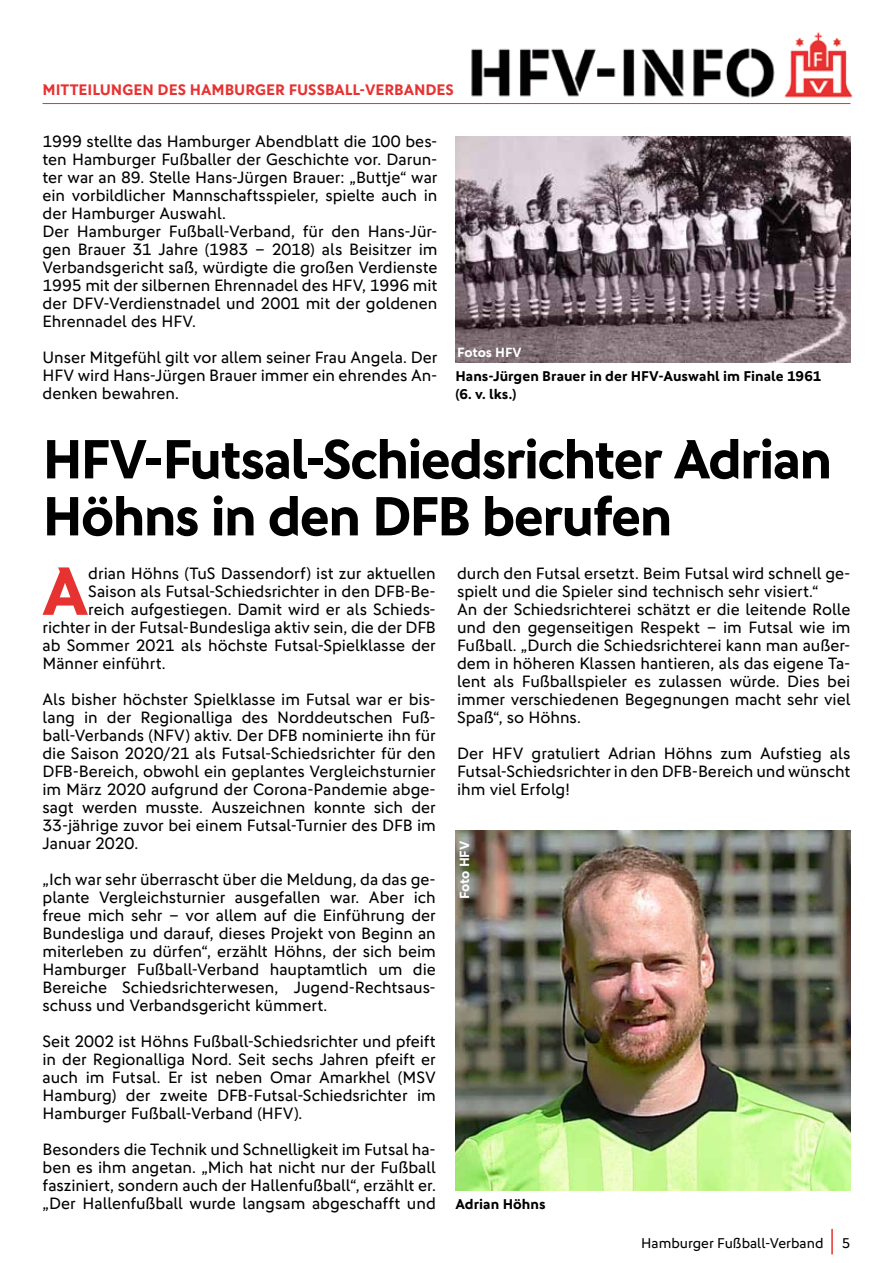
<style>
.page{position:relative;width:893px;height:1263px;background:#fff}
.page>*{position:absolute;margin:0;border:0;box-sizing:border-box;transform-origin:0 0}
.t1{font:700 68.7px "DFB Sans";color:#e73232}
.t2{font:700 55.5px/57px "DFB Sans";letter-spacing:-.035em;color:#000}
.t3{font:16.5px/18px "DFB Sans";color:#000;text-align:justify}
.t4{font:700 15.3px "DFB Sans";color:#e73232}
.t5{font:700 14.25px/18px "DFB Sans";letter-spacing:.005em;color:#000}
.t6{font:14.25px "DFB Sans";color:#000}
.t7{font:700 13.5px "DFB Sans";letter-spacing:-.01em;color:#fff}
</style>
<div class="page">
<hr style="left:831px;top:1229px;width:2px;height:25px;background:#e73232">
<hr style="left:43px;top:103px;width:807px;height:1px;background:#e73232">
<img style="left:471px;top:32px;width:382px;height:66px">
<img style="left:455px;top:136px;width:395px;height:227px">
<img style="left:455px;top:831px;width:395px;height:360px">
<p class="t4" style="left:43px;top:80px;width:413px">MITTEILUNGEN DES HAMBURGER FUSSBALL-VERBANDES</p>
<p class="t3" style="left:43px;top:132px;width:396px;text-align:left">1999 stellte das Hamburger Abendblatt die 100 bes&shy;ten Hamburger Fußballer der Geschichte vor. Darun&shy;ter war an 89. Stelle Hans-Jürgen Brauer: „Buttje“ war ein vorbildlicher Mannschaftsspieler, spielte auch in der Hamburger Auswahl.<br>Der Hamburger Fußball-Verband, für den Hans-Jür&shy;gen Brauer 31 Jahre (1983 – 2018) als Beisitzer im Verbandsgericht saß, würdigte die großen Verdienste 1995 mit der silbernen Ehrennadel des HFV, 1996 mit der DFV-Verdienstnadel und 2001 mit der goldenen Ehrennadel des HFV.</p>
<p class="t3" style="left:43px;top:348px;width:396px">Unser Mitgefühl gilt vor allem seiner Frau Angela. Der HFV wird Hans-Jürgen Brauer immer ein ehrendes An&shy;denken bewahren.</p>
<p class="t7" style="left:457px;top:345px;width:66px">Fotos HFV</p>
<p class="t5" style="left:455px;top:367px;width:367px">Hans-Jürgen Brauer in der HFV-Auswahl im Finale 1961 (6. v. lks.)</p>
<h2 class="t2" style="left:43px;top:430px;width:791px">HFV-Futsal-Schiedsrichter Adrian<br>Höhns in den DFB berufen</h2>
<h1 class="t1" style="left:42px;top:550px;width:48px">A</h1>
<p class="t3" style="left:88px;top:564px;width:349px">drian Höhns (TuS Dassendorf) ist zur aktuellen</p>
<p class="t3" style="left:457px;top:564px;width:395px;text-align:left">durch den Futsal ersetzt. Beim Futsal wird schnell ge&shy;spielt und die Spieler sind technisch sehr visiert.“<br>An der Schiedsrichterei schätzt er die leitende Rolle und den gegenseitigen Respekt – im Futsal wie im Fußball. „Durch die Schiedsrichterei kann man außer&shy;dem in höheren Klassen hantieren, als das eigene Ta&shy;lent als Fußballspieler es zulassen würde. Dies bei immer verschiedenen Begegnungen macht sehr viel Spaß“, so Höhns.</p>
<p class="t3" style="left:457px;top:744px;width:395px">Der HFV gratuliert Adrian Höhns zum Aufstieg als Futsal-Schiedsrichter in den DFB-Bereich und wünscht ihm viel Erfolg!</p>
<p class="t3" style="left:88px;top:582px;width:349px">Saison als Futsal-Schiedsrichter in den DFB-Be-</p>
<p class="t3" style="left:88px;top:600px;width:349px">reich aufgestiegen. Damit wird er als Schieds-</p>
<p class="t3" style="left:43px;top:618px;width:395px">richter in der Futsal-Bundesliga aktiv sein, die der DFB</p>
<p class="t3" style="left:43px;top:636px;width:395px">ab Sommer 2021 als höchste Futsal-Spielklasse der</p>
<p class="t3" style="left:43px;top:654px;width:125px">Männer einführt.</p>
<p class="t3" style="left:43px;top:690px;width:395px">Als bisher höchster Spielklasse im Futsal war er bis&shy;lang in der Regionalliga des Norddeutschen Fuß&shy;ball-Verbands (NFV) aktiv. Der DFB nominierte ihn für die Saison 2020/21 als Futsal-Schiedsrichter für den DFB-Bereich, obwohl ein geplantes Vergleichsturnier im März 2020 aufgrund der Corona-Pandemie abge&shy;sagt werden musste. Auszeichnen konnte sich der 33-jährige zuvor bei einem Futsal-Turnier des DFB im Januar 2020.</p>
<p class="t3" style="left:43px;top:870px;width:395px">„Ich war sehr überrascht über die Meldung, da das ge&shy;plante Vergleichsturnier ausgefallen war. Aber ich freue mich sehr – vor allem auf die Einführung der Bundesliga und darauf, dieses Projekt von Beginn an miterleben zu dürfen“, erzählt Höhns, der sich beim Hamburger Fußball-Verband hauptamtlich um die Bereiche Schiedsrichterwesen, Jugend-Rechtsaus&shy;schuss und Verbandsgericht kümmert.</p>
<p class="t3" style="left:43px;top:1032px;width:395px">Seit 2002 ist Höhns Fußball-Schiedsrichter und pfeift in der Regionalliga Nord. Seit sechs Jahren pfeift er auch im Futsal. Er ist neben Omar Amarkhel (MSV Hamburg) der zweite DFB-Futsal-Schiedsrichter im Hamburger Fußball-Verband (HFV).</p>
<p class="t3" style="left:43px;top:1140px;width:395px">Besonders die Technik und Schnelligkeit im Futsal ha&shy;ben es ihm angetan. „Mich hat nicht nur der Fußball fasziniert, sondern auch der Hallenfußball“, erzählt er. „Der Hallenfußball wurde langsam abgeschafft und</p>
<p class="t7" style="left:456px;top:899px;width:60px;rotate:-90deg">Foto HFV</p>
<p class="t5" style="left:455px;top:1195px;width:92px">Adrian Höhns</p>
<p class="t6" style="left:641px;top:1235px;width:184px">Hamburger Fußball-Verband</p>
<p class="t6" style="left:842px;top:1235px;width:10px">5</p>
</div>
